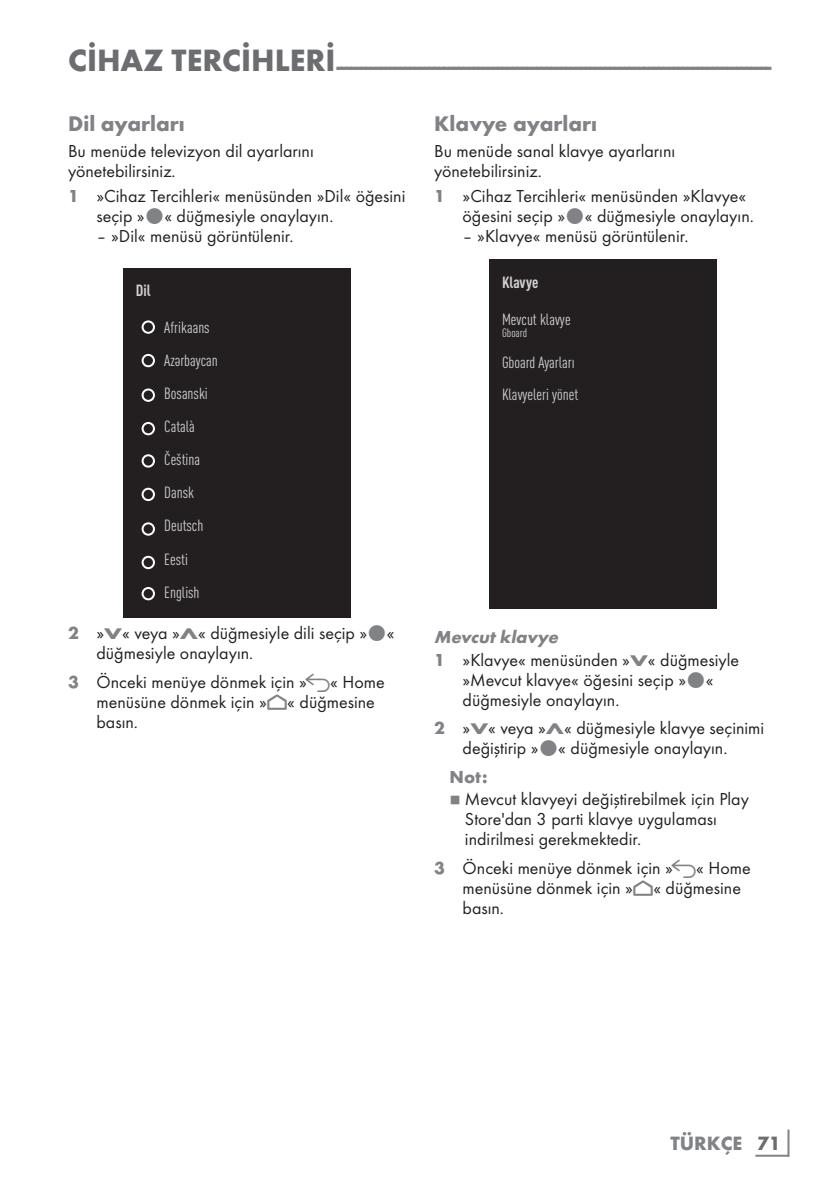
<style>
.page{position:relative;width:840px;height:1191px;background:#fff}
.page>*{position:absolute;margin:0;border:0;box-sizing:border-box;transform-origin:0 0}
.t1{font:700 24px "Futura TOT";color:#808285}
.t2{font:700 22px "Futura TOT";color:#808285}
.t3{font:700 20px "Futura TOT";color:#808285}
.t4{font:18px/20px "Futura TOT Boo";color:#231f20}
.t5{font:italic 700 18px "Futura TOT";color:#808285}
.t6{font:700 18px "Futura TOT";color:#808285}
.t7{font:condensed 16px/33px "DIN Pro";color:#d1d2d4}
.t8{font:700 condensed 16px "DIN Pro";color:#d1d2d4}
.t9{font:condensed 12px "DIN Pro";color:#d1d2d4}
.t10{font:8px "Grund Son Se";color:#808285}
.s1{font-size:32px;color:#6c6d70}
.s2{font-family:"Futura TOT";font-weight:700;color:#808285}
.s3{font-family:"Futura TOT";font-weight:700;font-size:16px;color:#808285}
.s4{font-family:"Arcelik TS9 Android";font-size:20px;color:#808285}
.s5{font-family:"Arcelik TS9 Android";font-size:24px;color:#808285}
.s6{color:#6c6d70}
</style>
<div class="page">
<hr style="left:787px;top:1129px;width:2px;height:27px;background:#808285">
<hr style="left:755px;top:1154px;width:33px;height:2px;background:#808285">
<div style="left:123px;top:268px;width:227px;height:349px;background:#231f20"></div>
<div style="left:141px;top:320px;width:14px;height:14px;border:2px solid #fff;border-radius:50%"></div>
<div style="left:141px;top:454px;width:14px;height:13px;border:2px solid #fff;border-radius:50%"></div>
<div style="left:141px;top:388px;width:14px;height:14px;border:2px solid #fff;border-radius:50%"></div>
<div style="left:141px;top:522px;width:14px;height:13px;border:2px solid #fff;border-radius:50%"></div>
<div style="left:141px;top:354px;width:14px;height:13px;border:2px solid #fff;border-radius:50%"></div>
<div style="left:141px;top:488px;width:14px;height:13px;border:2px solid #fff;border-radius:50%"></div>
<div style="left:141px;top:422px;width:14px;height:13px;border:2px solid #fff;border-radius:50%"></div>
<div style="left:141px;top:556px;width:14px;height:13px;border:2px solid #fff;border-radius:50%"></div>
<div style="left:141px;top:587px;width:14px;height:13px;border:2px solid #fff;border-radius:50%"></div>
<div style="left:489px;top:259px;width:227px;height:350px;background:#231f20"></div>
<h1 class="t1" style="left:68px;top:51px;width:704px"><span class="s1">CİHAZ TERCİHLERİ</span>-----------------------------------------------------------------------------------------</h1>
<p class="t2" style="left:68px;top:110px;width:118px">Dil ayarları</p>
<p class="t4" style="left:68px;top:140px;width:247px">Bu menüde televizyon dil ayarlarını yönetebilirsiniz.</p>
<p class="t4" style="left:96px;top:186px;width:310px;text-indent:-28px"><span class="s2">1</span> »Cihaz Tercihleri« menüsünden »Dil« öğesini seçip » « düğmesiyle onaylayın.</p>
<p class="t4" style="left:96px;top:226px;width:198px">– »Dil« menüsü görüntülenir.</p>
<p class="t8" style="left:136px;top:278px;width:16px">Dil</p>
<p class="t7" style="left:164px;top:310px;width:55px">Afrikaans<br>Azәrbaycan<br>Bosanski<br>Català<br>Čeština<br>Dansk<br>Deutsch<br>Eesti<br>English</p>
<p class="t4" style="left:96px;top:623px;width:299px;text-indent:-28px"><span class="s2">2</span> »<span class="s3">V</span>« veya »<span class="s3">Λ</span>« düğmesiyle dili seçip » « düğmesiyle onaylayın.</p>
<p class="t4" style="left:96px;top:672px;width:289px;text-indent:-28px"><span class="s2">3</span> Önceki menüye dönmek için » <span class="s4">r</span>« Home menüsüne dönmek için »<span class="s5">p</span>« düğmesine basın.</p>
<p class="t2" style="left:434px;top:110px;width:164px">Klavye ayarları</p>
<p class="t4" style="left:434px;top:140px;width:242px">Bu menüde sanal klavye ayarlarını yönetebilirsiniz.</p>
<p class="t4" style="left:462px;top:186px;width:292px;text-indent:-28px"><span class="s2">1</span> »Cihaz Tercihleri« menüsünden »Klavye« öğesini seçip » « düğmesiyle onaylayın.</p>
<p class="t4" style="left:462px;top:226px;width:227px">– »Klavye« menüsü görüntülenir.</p>
<p class="t8" style="left:501px;top:270px;width:38px">Klavye</p>
<p class="t7" style="left:501px;top:301px;width:70px">Mevcut klavye</p>
<p class="t9" style="left:501px;top:324px;width:27px">Gboard</p>
<p class="t7" style="left:501px;top:346px;width:78px;line-height:31.4px">Gboard Ayarları<br>Klavyeleri yönet</p>
<p class="t5" style="left:434px;top:625px;width:129px">Mevcut klavye</p>
<p class="t4" style="left:462px;top:649px;width:278px;text-indent:-28px"><span class="s2">1</span> »Klavye« menüsünden »<span class="s3">V</span>« düğmesiyle »Mevcut klavye« öğesini seçip » « düğmesiyle onaylayın.</p>
<p class="t4" style="left:434px;top:718px;width:331px;text-align:center"><span class="s2">2</span> »<span class="s3">V</span>« veya »<span class="s3">Λ</span>« düğmesiyle klavye seçinimi değiştirip » « düğmesiyle onaylayın.</p>
<p class="t6" style="left:449px;top:765px;width:40px">Not:</p>
<p class="t10" style="left:449px;top:796px;width:13px">7</p>
<p class="t4" style="left:464px;top:789px;width:285px">Mevcut klavyeyi değiştirebilmek için Play<br>Store'dan 3 parti klavye uygulaması indirilmesi gerekmektedir.</p>
<p class="t4" style="left:462px;top:858px;width:289px;text-indent:-28px"><span class="s2">3</span> Önceki menüye dönmek için » <span class="s4">r</span>« Home menüsüne dönmek için »<span class="s5">p</span>« düğmesine basın.</p>
<p class="t3" style="left:670px;top:1131px;width:112px">TÜRKÇE <span class="s6">71</span></p>
</div>
